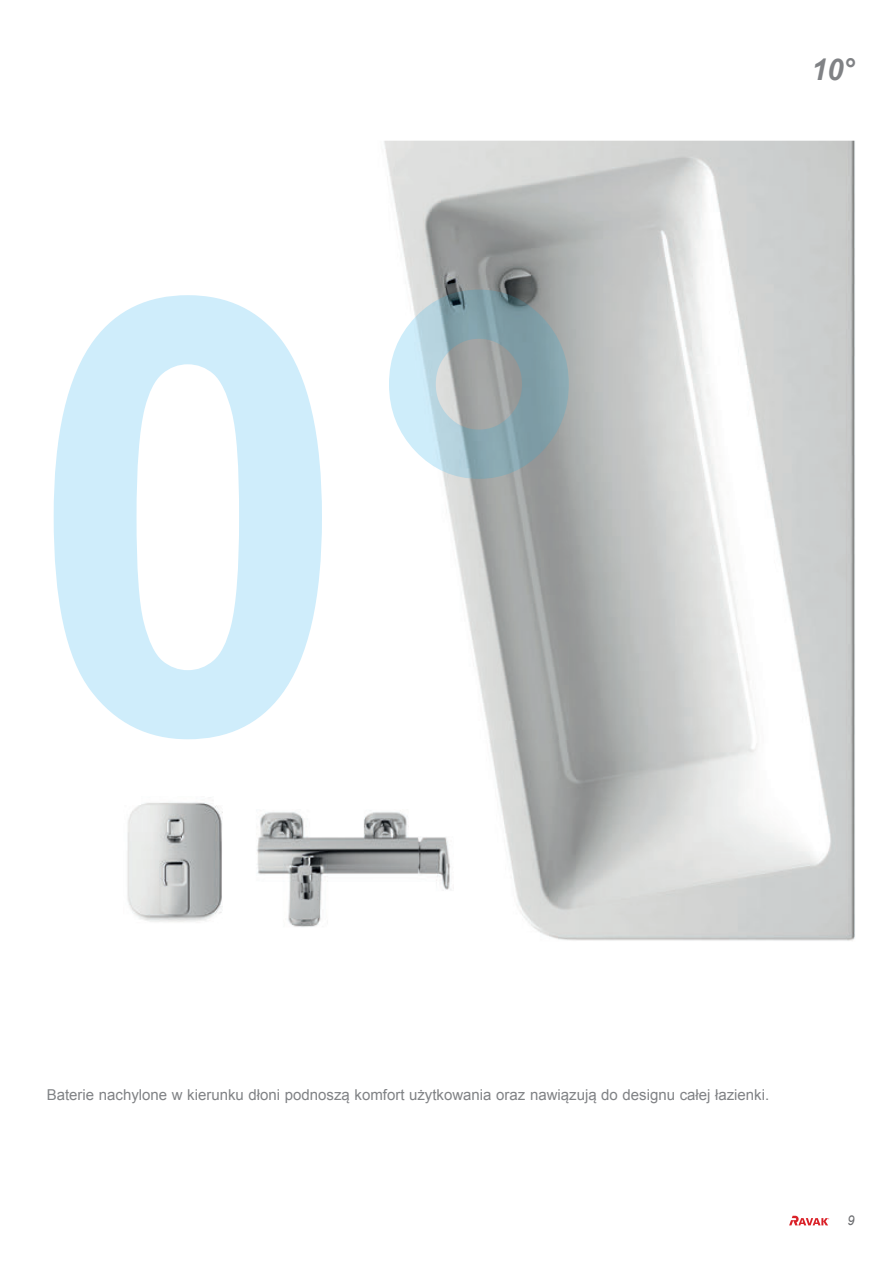
<style>
.page{position:relative;width:893px;height:1263px;background:#fff}
.page>*{position:absolute;margin:0;border:0;box-sizing:border-box;transform-origin:0 0}
.t1{font:700 607.5px "Arial";color:#cfedfb;scale:.95 1}
.t2{font:italic 700 30px "Arial";color:#808285;scale:.95 1}
.t3{font:15px "Arial";color:#808285}
.t4{font:italic 13.5px "Arial";color:#6c6d70;scale:.95 1}
</style>
<div class="page">
<svg style="left:789px;top:1216px;width:40px;height:9px"></svg>
<img style="left:384px;top:141px;width:471px;height:800px">
<img style="left:127px;top:802px;width:96px;height:120px">
<img style="left:257px;top:801px;width:206px;height:131px">
<img style="left:384px;top:289px;width:185px;height:451px">
<h1 class="t1" style="left:29px;top:113px;width:597px">0°</h1>
<h2 class="t2" style="left:812px;top:50px;width:47px">10°</h2>
<p class="t3" style="left:47px;top:1085px;width:724px">Baterie nachylone w kierunku dłoni podnoszą komfort użytkowania oraz nawiązują do designu całej łazienki.</p>
<p class="t4" style="left:848px;top:1212px;width:9px">9</p>
</div>
